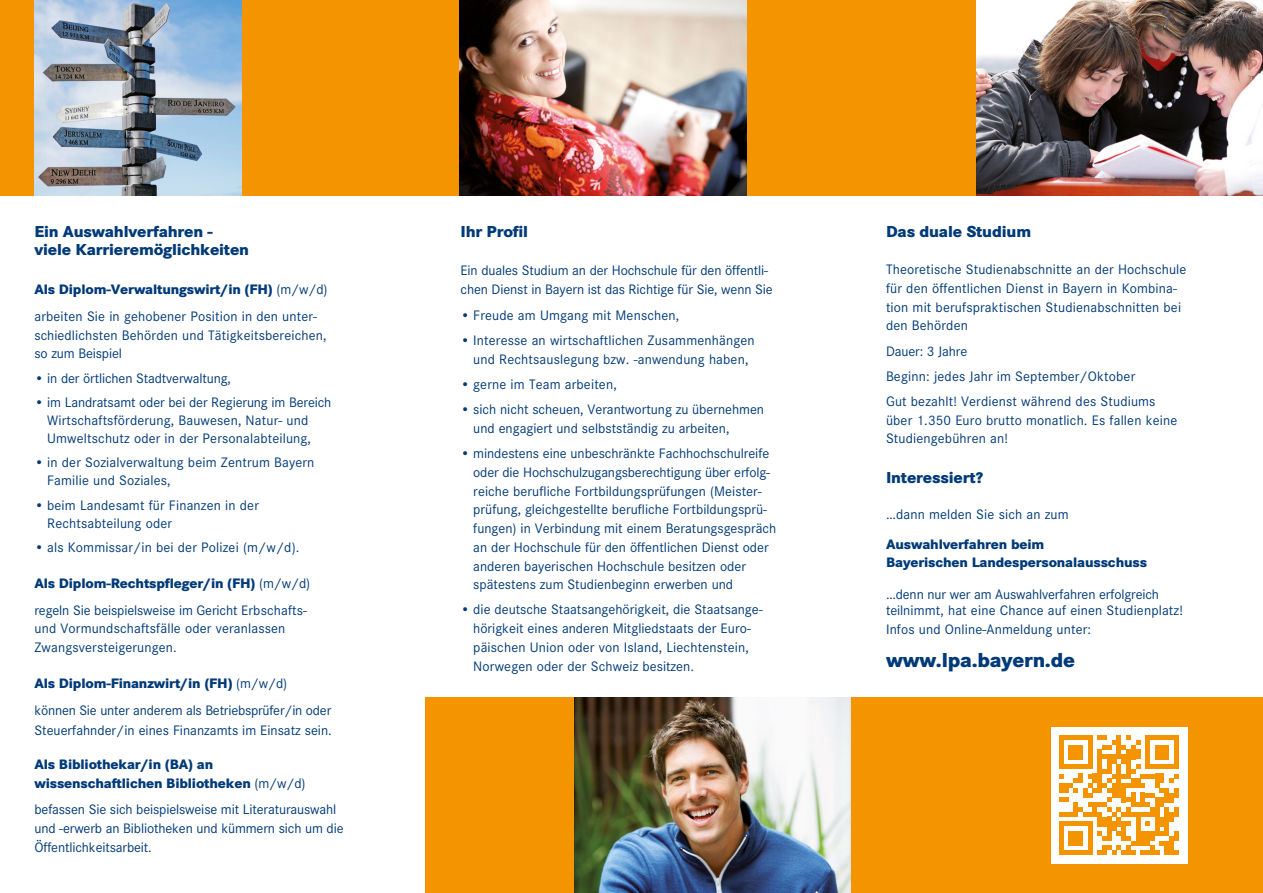
<style>
.page{position:relative;width:1263px;height:893px;background:#fff}
.page>*{position:absolute;margin:0;border:0;box-sizing:border-box;transform-origin:0 0}
.t1{font:800 21px "Corporate S";letter-spacing:-.01em;color:#003a78}
.Absatzmit2Abstand{font:800 16.5px "Corporate S";letter-spacing:-.01em;color:#003a78}
.Absatzmit2Abstand-2{font:14.25px/18.8px "Corporate S";letter-spacing:.005em;color:#003a78}
.t2{font:800 14.25px "Corporate S";letter-spacing:-.01em;color:#003a78}
.s1{font-weight:400}
</style>
<div class="page">
<div style="left:0;top:0;width:1263px;height:196px;background:#f49400"></div>
<img style="left:976px;top:0;width:287px;height:196px">
<img style="left:459px;top:0;width:287px;height:196px">
<div style="left:425px;top:697px;width:838px;height:196px;background:#f49400"></div>
<img style="left:575px;top:697px;width:275px;height:196px">
<img style="left:34px;top:0;width:208px;height:196px">
<div style="left:1051px;top:727px;width:136px;height:136px;background:#fff"></div>
<svg style="left:1059px;top:735px;width:120px;height:120px"></svg>
<p class="Absatzmit2Abstand" style="left:34px;top:221px;width:180px">Ein Auswahlverfahren -</p>
<p class="Absatzmit2Abstand" style="left:34px;top:240px;width:216px">viele Karrieremöglichkeiten</p>
<p class="t2" style="left:34px;top:281px;width:295px">Als Diplom-Verwaltungswirt/in (FH) <span class="s1">(m/w/d)</span></p>
<p class="Absatzmit2Abstand-2" style="left:34px;top:307px;width:294px">arbeiten Sie in gehobener Position in den unter&shy;schiedlichsten Behörden und Tätigkeitsbereichen, so zum Beispiel</p>
<p class="Absatzmit2Abstand-2" style="left:34px;top:369px;width:198px">• in der örtlichen Stadtverwaltung,</p>
<p class="Absatzmit2Abstand-2" style="left:47px;top:393px;width:286px;line-height:18px;text-indent:-13px">• im Landratsamt oder bei der Regierung im Bereich<br>Wirtschaftsförderung, Bauwesen, Natur- und<br>Umweltschutz oder in der Personalabteilung,</p>
<p class="Absatzmit2Abstand-2" style="left:47px;top:454px;width:269px;line-height:18px;text-indent:-13px">• in der Sozialverwaltung beim Zentrum Bayern<br>Familie und Soziales,</p>
<p class="Absatzmit2Abstand-2" style="left:47px;top:496px;width:213px;line-height:18px;text-indent:-13px">• beim Landesamt für Finanzen in der<br>Rechtsabteilung oder</p>
<p class="Absatzmit2Abstand-2" style="left:34px;top:538px;width:266px">• als Kommissar/in bei der Polizei (m/w/d).</p>
<p class="t2" style="left:34px;top:575px;width:277px">Als Diplom-Rechtspfleger/in (FH) <span class="s1">(m/w/d)</span></p>
<p class="Absatzmit2Abstand-2" style="left:34px;top:601px;width:274px">regeln Sie beispielsweise im Gericht Erbschafts&shy;und Vormundschaftsfälle oder veranlassen<br>Zwangsversteigerungen.</p>
<p class="t2" style="left:34px;top:675px;width:254px">Als Diplom-Finanzwirt/in (FH) <span class="s1">(m/w/d)</span></p>
<p class="Absatzmit2Abstand-2" style="left:34px;top:701px;width:299px;line-height:19.5px">können Sie unter anderem als Betriebsprüfer/in oder<br>Steuerfahnder/in eines Finanzamts im Einsatz sein.</p>
<p class="t2" style="left:34px;top:756px;width:180px">Als Bibliothekar/in (BA) an</p>
<p class="t2" style="left:34px;top:775px;width:272px">wissenschaftlichen Bibliotheken <span class="s1">(m/w/d)</span></p>
<p class="Absatzmit2Abstand-2" style="left:34px;top:800px;width:311px">befassen Sie sich beispielsweise mit Literaturauswahl und -erwerb an Bibliotheken und kümmern sich um die<br>Öffentlichkeitsarbeit.</p>
<p class="Absatzmit2Abstand" style="left:460px;top:221px;width:69px">Ihr Profil</p>
<p class="Absatzmit2Abstand-2" style="left:460px;top:261px;width:314px">Ein duales Studium an der Hochschule für den öffentli&shy;chen Dienst in Bayern ist das Richtige für Sie, wenn Sie</p>
<p class="Absatzmit2Abstand-2" style="left:460px;top:306px;width:220px">• Freude am Umgang mit Menschen,</p>
<p class="Absatzmit2Abstand-2" style="left:460px;top:331px;width:296px;text-align:center">• Interesse an wirtschaftlichen Zusammenhängen und Rechtsauslegung bzw. -anwendung haben,</p>
<p class="Absatzmit2Abstand-2" style="left:460px;top:375px;width:158px">• gerne im Team arbeiten,</p>
<p class="Absatzmit2Abstand-2" style="left:473px;top:400px;width:292px;text-indent:-13px">• sich nicht scheuen, Verantwortung zu übernehmen und engagiert und selbstständig zu arbeiten,</p>
<p class="Absatzmit2Abstand-2" style="left:473px;top:444px;width:304px;text-indent:-13px">• mindestens eine unbeschränkte Fachhochschulreife oder die Hochschulzugangsberechtigung über erfolg&shy;reiche berufliche Fortbildungsprüfungen (Meister&shy;prüfung, gleichgestellte berufliche Fortbildungsprü&shy;fungen) in Verbindung mit einem Beratungsgespräch an der Hochschule für den öffentlichen Dienst oder anderen bayerischen Hochschule besitzen oder spätestens zum Studienbeginn erwerben und</p>
<p class="Absatzmit2Abstand-2" style="left:473px;top:600px;width:291px;text-indent:-13px">• die deutsche Staatsangehörigkeit, die Staatsange&shy;hörigkeit eines anderen Mitgliedstaats der Euro&shy;päischen Union oder von Island, Liechtenstein, Norwegen oder der Schweiz besitzen.</p>
<p class="Absatzmit2Abstand" style="left:886px;top:221px;width:147px">Das duale Studium</p>
<p class="Absatzmit2Abstand-2" style="left:886px;top:260px;width:302px">Theoretische Studienabschnitte an der Hochschule für den öffentlichen Dienst in Bayern in Kombina&shy;tion mit berufspraktischen Studienabschnitten bei den Behörden</p>
<p class="Absatzmit2Abstand-2" style="left:886px;top:342px;width:83px">Dauer: 3 Jahre</p>
<p class="Absatzmit2Abstand-2" style="left:886px;top:367px;width:251px">Beginn: jedes Jahr im September/Oktober</p>
<p class="Absatzmit2Abstand-2" style="left:886px;top:392px;width:293px">Gut bezahlt! Verdienst während des Studiums über 1.350 Euro brutto monatlich. Es fallen keine<br>Studiengebühren an!</p>
<p class="Absatzmit2Abstand" style="left:886px;top:468px;width:99px">Interessiert?</p>
<p class="Absatzmit2Abstand-2" style="left:886px;top:505px;width:184px">…dann melden Sie sich an zum</p>
<p class="t2" style="left:886px;top:535px;width:160px">Auswahlverfahren beim</p>
<p class="t2" style="left:886px;top:554px;width:263px">Bayerischen Landespersonalausschuss</p>
<p class="Absatzmit2Abstand-2" style="left:886px;top:586px;width:298px;line-height:16.5px">…denn nur wer am Auswahlverfahren erfolgreich teilnimmt, hat eine Chance auf einen Studienplatz!</p>
<p class="Absatzmit2Abstand-2" style="left:886px;top:620px;width:207px">Infos und Online-Anmeldung unter:</p>
<p class="t1" style="left:886px;top:648px;width:191px">www.lpa.bayern.de</p>
</div>
